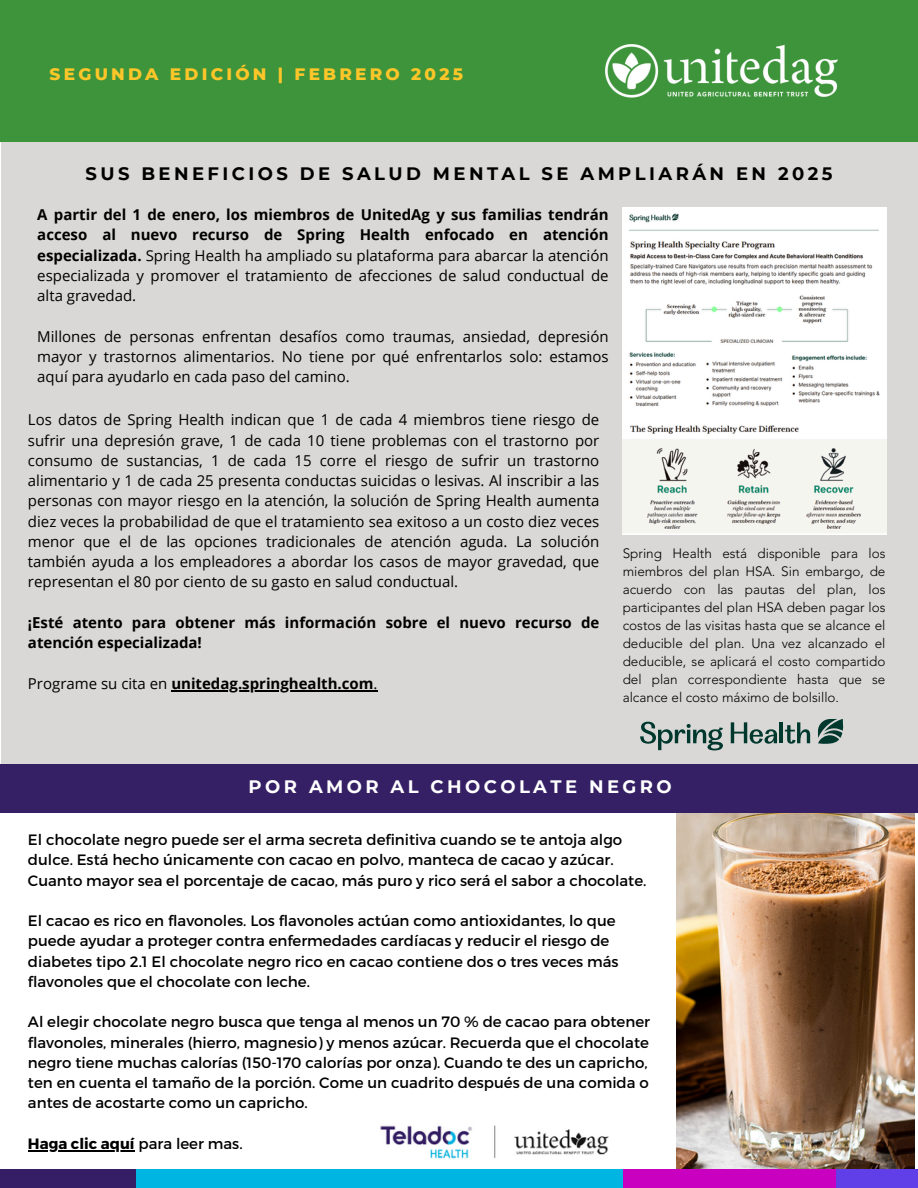
<style>
.page{position:relative;width:918px;height:1188px;background:#fff}
.page>*{position:absolute;margin:0;border:0;box-sizing:border-box;transform-origin:0 0}
.t1{font:700 18px "Montserrat";letter-spacing:.19em;color:#000}
.t2{font:700 18px "Montserrat";letter-spacing:.19em;color:#fff}
.t3{font:800 16.95px "Montserrat";letter-spacing:.19em;color:#ffc629}
.t4{font:15px/20.2px "Open Sans";color:#000;text-align:justify}
.t5{font:15px/20.2px "Montserrat";color:#000}
.t6{font:700 15px/20.2px "Open Sans";color:#000}
.t7{font:700 15px "Montserrat";color:#000}
.t8{font:300 13.5px/18px "Avenir LT Std";color:#000;text-align:justify}
.s1{font-weight:700}
.s2{font-weight:400}
</style>
<div class="page">
<div style="left:1px;top:142px;width:917px;height:649px;background:#d9d8d6"></div>
<img style="left:676px;top:813px;width:239px;height:357px">
<div style="left:0;top:764px;width:918px;height:49px;background:#351f65"></div>
<hr style="left:28px;top:1150px;width:107px;height:1px;background:#000">
<img style="left:380px;top:1125px;width:228px;height:34px">
<img style="left:623px;top:208px;width:263px;height:326px">
<svg style="left:640px;top:722px;width:83px;height:28px"></svg>
<svg style="left:731px;top:722px;width:46px;height:22px"></svg>
<hr style="left:780px;top:722px;width:3px;height:21px;background:#01382e">
<svg style="left:785px;top:722px;width:25px;height:22px"></svg>
<svg style="left:818px;top:719px;width:25px;height:25px"></svg>
<hr style="left:171px;top:690px;width:203px;height:1px;background:#000">
<div style="left:0;top:0;width:918px;height:142px;background:#3c9339"></div>
<img style="left:606px;top:44px;width:232px;height:53px">
<img style="left:0;top:1170px;width:918px;height:18px">
<p class="t3" style="left:50px;top:63px;width:415px">SEGUNDA EDICIÓN | FEBRERO 2025</p>
<p class="t1" style="left:86px;top:162px;width:748px">SUS BENEFICIOS DE SALUD MENTAL SE AMPLIARÁN EN 2025</p>
<p class="t4" style="left:37px;top:204px;width:573px"><span class="s1">A partir del 1 de enero, los miembros de UnitedAg y sus familias tendrán acceso al nuevo recurso de Spring Health enfocado en atención especializada.</span> Spring Health ha ampliado su plataforma para abarcar la atención especializada y promover el tratamiento de afecciones de salud conductual de alta gravedad.</p>
<h2 class="t4" style="left:37px;top:326px;width:573px">Millones de personas enfrentan desafíos como traumas, ansiedad, depresión mayor y trastornos alimentarios. No tiene por qué enfrentarlos solo: estamos aquí para ayudarlo en cada paso del camino.</h2>
<p class="t4" style="left:28px;top:409px;width:573px">Los datos de Spring Health indican que 1 de cada 4 miembros tiene riesgo de sufrir una depresión grave, 1 de cada 10 tiene problemas con el trastorno por consumo de sustancias, 1 de cada 15 corre el riesgo de sufrir un trastorno alimentario y 1 de cada 25 presenta conductas suicidas o lesivas. Al inscribir a las personas con mayor riesgo en la atención, la solución de Spring Health aumenta diez veces la probabilidad de que el tratamiento sea exitoso a un costo diez veces menor que el de las opciones tradicionales de atención aguda. La solución también ayuda a los empleadores a abordar los casos de mayor gravedad, que representan el 80 por ciento de su gasto en salud conductual.</p>
<p class="t6" style="left:28px;top:612px;width:573px">¡Esté atento para obtener más información sobre el nuevo recurso de atención especializada!</p>
<p class="t6" style="left:28px;top:673px;width:351px"><span class="s2">Programe su cita en</span> unitedag.springhealth.com<span class="s2">.</span></p>
<h1 class="t8" style="left:623px;top:546px;width:264px">Spring Health está disponible para los miembros del plan HSA. Sin embargo, de acuerdo con las pautas del plan, los participantes del plan HSA deben pagar los costos de las visitas hasta que se alcance el deducible del plan. Una vez alcanzado el deducible, se aplicará el costo compartido del plan correspondiente hasta que se alcance el costo máximo de bolsillo.</h1>
<p class="t2" style="left:249px;top:776px;width:425px">POR AMOR AL CHOCOLATE NEGRO</p>
<h1 class="t5" style="left:28px;top:829px;width:620px">El chocolate negro puede ser el arma secreta definitiva cuando se te antoja algo dulce. Está hecho únicamente con cacao en polvo, manteca de cacao y azúcar.<br>Cuanto mayor sea el porcentaje de cacao, más puro y rico será el sabor a chocolate.</h1>
<p class="t5" style="left:28px;top:910px;width:592px">El cacao es rico en flavonoles. Los flavonoles actúan como antioxidantes, lo que puede ayudar a proteger contra enfermedades cardíacas y reducir el riesgo de diabetes tipo 2.1 El chocolate negro rico en cacao contiene dos o tres veces más flavonoles que el chocolate con leche.</p>
<h1 class="t5" style="left:28px;top:1011px;width:624px">Al elegir chocolate negro busca que tenga al menos un 70 % de cacao para obtener flavonoles, minerales (hierro, magnesio) y menos azúcar. Recuerda que el chocolate negro tiene muchas calorías (150-170 calorías por onza). Cuando te des un capricho, ten en cuenta el tamaño de la porción. Come un cuadrito después de una comida o antes de acostarte como un capricho.</h1>
<p class="t7" style="left:28px;top:1134px;width:216px">Haga clic aquí <span class="s2">para leer mas.</span></p>
</div>
